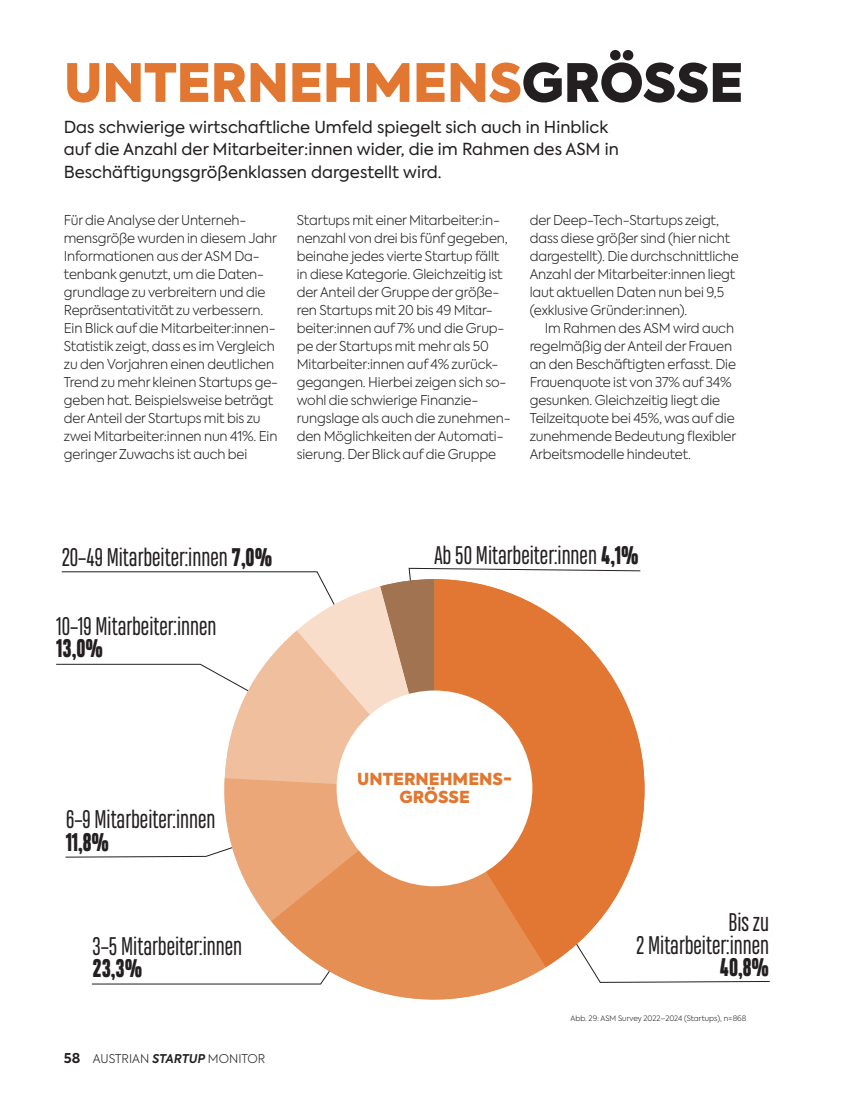
<style>
.page{position:relative;width:851px;height:1106px;background:#fff}
.page>*{position:absolute;margin:0;border:0;box-sizing:border-box;transform-origin:0 0}
.t1{font:900 52.5px "Axiforma";letter-spacing:-.01em;color:#e17730}
.t2{font:24px/22.5px "Heading Pro Compressed";color:#231f20;text-align:right}
.t3{font:800 24px "Heading Pro Compressed";color:#231f20}
.t4{font:16.5px/22.5px "Axiforma";color:#231f20}
.t5{font:900 16.5px/18px "Axiforma";color:#e17730;text-align:center}
.t6{font:300 13.5px/18px "Axiforma";letter-spacing:-.01em;color:#231f20}
.t7{font:300 12px "Axiforma";color:#231f20}
.t8{font:300 7.5px "Axiforma";color:#231f20}
.s1{color:#231f20}
.s2{font-weight:800}
.s3{font-weight:700;font-size:13.5px}
.s4{font-weight:600;font-style:italic}
</style>
<div class="page">
<svg style="left:56px;top:568px;width:714px;height:416px"></svg>
<svg style="left:271px;top:789px;width:274px;height:210px;fill:#e68f55"></svg>
<svg style="left:434px;top:579px;width:210px;height:388px;fill:#e17732"></svg>
<div style="left:336px;top:690px;width:196px;height:196px;background:#fff;border-radius:50%"></div>
<h1 class="t1" style="left:64px;top:45px;width:681px">UNTERNEHMENS<span class="s1">GRÖSSE</span></h1>
<p class="t4" style="left:64px;top:116px;width:556px">Das schwierige wirtschaftliche Umfeld spiegelt sich auch in Hinblick auf die Anzahl der Mitarbeiter:innen wider, die im Rahmen des ASM in<br>Beschäftigungsgrößenklassen dargestellt wird.</p>
<p class="t6" style="left:64px;top:211px;width:216px">Für die Analyse der Unterneh&shy;mensgröße wurden in diesem Jahr Informationen aus der ASM Da&shy;tenbank genutzt, um die Daten&shy;grundlage zu verbreitern und die Repräsentativität zu verbessern.<br>Ein Blick auf die Mitarbeiter:innen-Statistik zeigt, dass es im Vergleich zu den Vorjahren einen deutlichen Trend zu mehr kleinen Startups ge&shy;geben hat. Beispielsweise beträgt der Anteil der Startups mit bis zu zwei Mitarbeiter:innen nun 41%. Ein geringer Zuwachs ist auch bei</p>
<p class="t6" style="left:297px;top:211px;width:215px">Startups mit einer Mitarbeiter:in&shy;nenzahl von drei bis fünf gegeben, beinahe jedes vierte Startup fällt in diese Kategorie. Gleichzeitig ist der Anteil der Gruppe der größe&shy;ren Startups mit 20 bis 49 Mitar&shy;beiter:innen auf 7% und die Grup&shy;pe der Startups mit mehr als 50<br>Mitarbeiter:innen auf 4% zurück&shy;gegangen. Hierbei zeigen sich so&shy;wohl die schwierige Finanzie&shy;rungslage als auch die zunehmen&shy;den Möglichkeiten der Automati&shy;sierung. Der Blick auf die Gruppe</p>
<p class="t6" style="left:529px;top:211px;width:211px">der Deep-Tech-Startups zeigt, dass diese größer sind (hier nicht dargestellt). Die durchschnittliche Anzahl der Mitarbeiter:innen liegt laut aktuellen Daten nun bei 9,5 (exklusive Gründer:innen).</p>
<p class="t6" style="left:529px;top:319px;width:208px;text-indent:15px">Im Rahmen des ASM wird auch regelmäßig der Anteil der Frauen an den Beschäftigten erfasst. Die<br>Frauenquote ist von 37% auf 34% gesunken. Gleichzeitig liegt die<br>Teilzeitquote bei 45%, was auf die zunehmende Bedeutung flexibler<br>Arbeitsmodelle hindeutet.</p>
<h2 class="t2" style="left:62px;top:548px;width:212px">20–49 Mitarbeiter:innen <span class="s2">7,0%</span></h2>
<h2 class="t2" style="left:434px;top:547px;width:205px">Ab 50 Mitarbeiter:innen <span class="s2">4,1%</span></h2>
<h2 class="t2" style="left:57px;top:617px;width:161px">10–19 Mitarbeiter:innen</h2>
<h2 class="t3" style="left:57px;top:633px;width:48px">13,0%</h2>
<h2 class="t2" style="left:66px;top:810px;width:151px">6–9 Mitarbeiter:innen</h2>
<h2 class="t3" style="left:66px;top:827px;width:44px">11,8%</h2>
<h2 class="t2" style="left:92px;top:937px;width:151px">3–5 Mitarbeiter:innen</h2>
<h2 class="t3" style="left:92px;top:953px;width:51px">23,3%</h2>
<p class="t7" style="left:64px;top:1050px;width:203px"><span class="s3">58</span> AUSTRIAN <span class="s4">STARTUP</span> MONITOR</p>
<p class="t5" style="left:357px;top:769px;width:154px">UNTERNEHMENS-<br>GRÖSSE</p>
<h2 class="t2" style="left:636px;top:914px;width:135px">Bis zu<br>2 Mitarbeiter:innen</h2>
<h2 class="t3" style="left:719px;top:952px;width:51px">40,8%</h2>
<p class="t8" style="left:570px;top:1013px;width:177px">Abb. 29: ASM Survey 2022–2024 (Startups), n=868</p>
</div>
